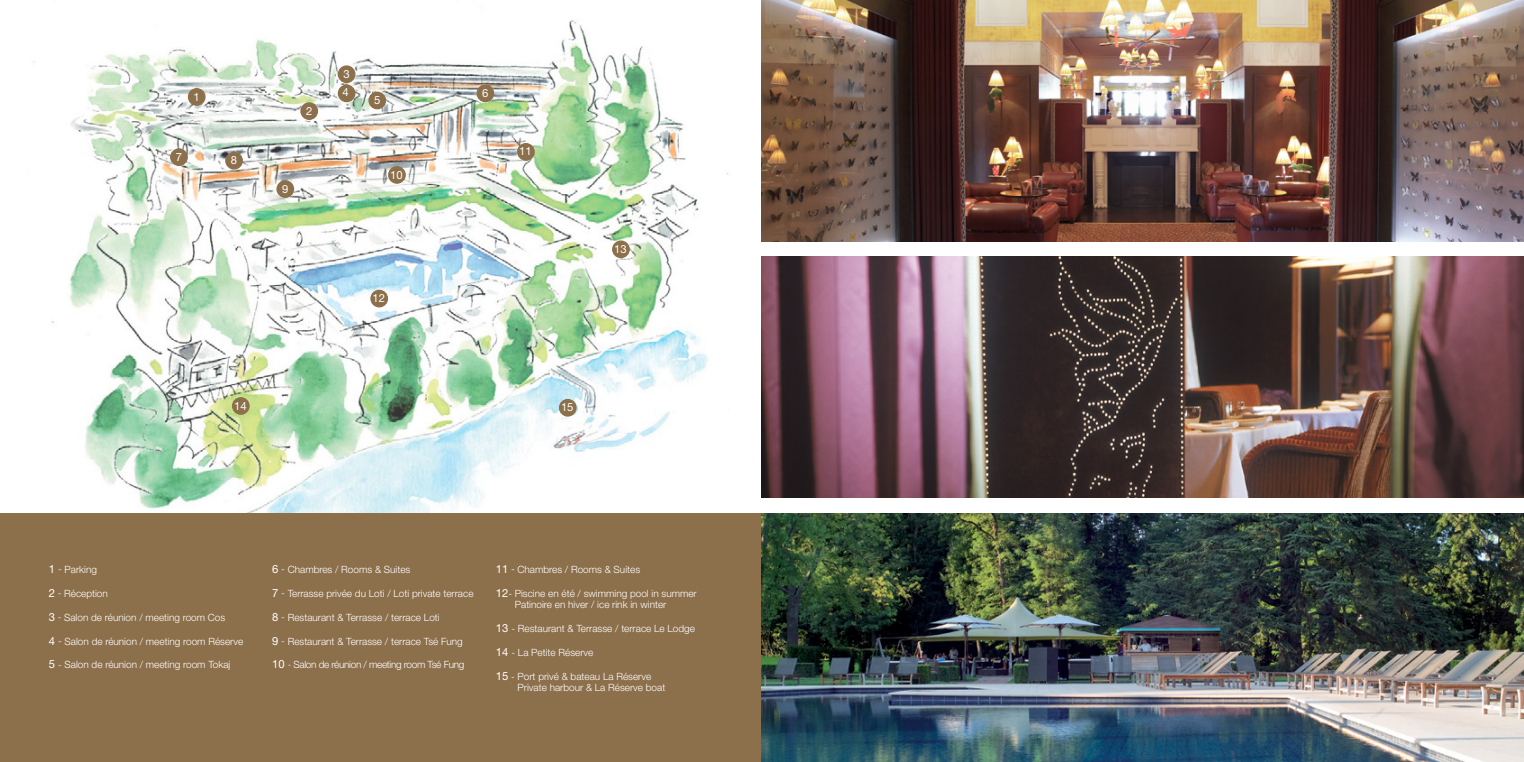
<style>
.page{position:relative;width:1524px;height:762px;background:#fff}
.page>*{position:absolute;margin:0;border:0;box-sizing:border-box;transform-origin:0 0}
.t1{font:11.25px "Helvetica Neue LT Std";color:#fff}
.t2{font:300 10px/11.2px "Helvetica Neue LT Std";color:#fff}
.t3{font:300 10px "Helvetica Neue LT Std";letter-spacing:-.03em;color:#fff}
.s1{font-weight:400;font-size:11.25px}
.s2{font-stretch:condensed;font-size:11.25px}
.s3{font-stretch:condensed}
</style>
<div class="page">
<img style="left:22px;top:20px;width:709px;height:494px">
<div style="left:559px;top:399px;width:17px;height:17px;background:#8c6f4b;border-radius:50%"></div>
<div style="left:559px;top:399px;width:17px;height:18px;border:1px solid #8c6f4b;border-radius:50%"></div>
<div style="left:233px;top:398px;width:16px;height:16px;background:#8c6f4b;border-radius:50%"></div>
<div style="left:232px;top:397px;width:18px;height:18px;border:1px solid #8c6f4b;border-radius:50%"></div>
<div style="left:371px;top:290px;width:16px;height:17px;background:#8c6f4b;border-radius:50%"></div>
<div style="left:370px;top:290px;width:18px;height:17px;border:1px solid #8c6f4b;border-radius:50%"></div>
<div style="left:613px;top:241px;width:16px;height:17px;background:#8c6f4b;border-radius:50%"></div>
<div style="left:612px;top:240px;width:18px;height:18px;border:1px solid #8c6f4b;border-radius:50%"></div>
<div style="left:171px;top:149px;width:16px;height:16px;background:#8c6f4b;border-radius:50%"></div>
<div style="left:170px;top:148px;width:18px;height:18px;border:1px solid #8c6f4b;border-radius:50%"></div>
<div style="left:277px;top:181px;width:16px;height:16px;background:#8c6f4b;border-radius:50%"></div>
<div style="left:276px;top:180px;width:18px;height:18px;border:1px solid #8c6f4b;border-radius:50%"></div>
<div style="left:389px;top:167px;width:16px;height:16px;background:#8c6f4b;border-radius:50%"></div>
<div style="left:388px;top:166px;width:18px;height:18px;border:1px solid #8c6f4b;border-radius:50%"></div>
<div style="left:338px;top:66px;width:17px;height:16px;background:#8c6f4b;border-radius:50%"></div>
<div style="left:338px;top:65px;width:17px;height:18px;border:1px solid #8c6f4b;border-radius:50%"></div>
<div style="left:188px;top:89px;width:17px;height:16px;background:#8c6f4b;border-radius:50%"></div>
<div style="left:188px;top:88px;width:18px;height:18px;border:1px solid #8c6f4b;border-radius:50%"></div>
<div style="left:226px;top:152px;width:16px;height:17px;background:#8c6f4b;border-radius:50%"></div>
<div style="left:225px;top:152px;width:18px;height:18px;border:1px solid #8c6f4b;border-radius:50%"></div>
<div style="left:369px;top:92px;width:16px;height:17px;background:#8c6f4b;border-radius:50%"></div>
<div style="left:368px;top:92px;width:18px;height:17px;border:1px solid #8c6f4b;border-radius:50%"></div>
<div style="left:338px;top:85px;width:17px;height:17px;background:#8c6f4b;border-radius:50%"></div>
<div style="left:338px;top:85px;width:17px;height:17px;border:1px solid #8c6f4b;border-radius:50%"></div>
<div style="left:518px;top:144px;width:16px;height:16px;background:#8c6f4b;border-radius:50%"></div>
<div style="left:517px;top:143px;width:18px;height:18px;border:1px solid #8c6f4b;border-radius:50%"></div>
<div style="left:477px;top:85px;width:16px;height:17px;background:#8c6f4b;border-radius:50%"></div>
<div style="left:476px;top:85px;width:18px;height:17px;border:1px solid #8c6f4b;border-radius:50%"></div>
<div style="left:301px;top:103px;width:16px;height:16px;background:#8c6f4b;border-radius:50%"></div>
<div style="left:300px;top:102px;width:18px;height:18px;border:1px solid #8c6f4b;border-radius:50%"></div>
<div style="left:0;top:514px;width:762px;height:248px;background:#8c6f4b"></div>
<img style="left:762px;top:514px;width:762px;height:248px">
<img style="left:762px;top:257px;width:762px;height:241px">
<img style="left:762px;top:0;width:762px;height:241px">
<p class="t1" style="left:193px;top:90px;width:8px">1</p>
<p class="t1" style="left:176px;top:150px;width:8px">7</p>
<p class="t1" style="left:231px;top:154px;width:8px">8</p>
<p class="t1" style="left:306px;top:104px;width:8px">2</p>
<p class="t1" style="left:282px;top:182px;width:8px">9</p>
<p class="t1" style="left:343px;top:67px;width:8px">3</p>
<p class="t1" style="left:342px;top:85px;width:8px">4</p>
<p class="t1" style="left:374px;top:93px;width:8px">5</p>
<p class="t1" style="left:390px;top:168px;width:14px">10</p>
<p class="t1" style="left:482px;top:86px;width:8px">6</p>
<p class="t1" style="left:519px;top:145px;width:14px">11</p>
<p class="t1" style="left:372px;top:291px;width:14px">12</p>
<p class="t1" style="left:234px;top:399px;width:14px">14</p>
<p class="t1" style="left:561px;top:401px;width:14px">15</p>
<p class="t1" style="left:614px;top:242px;width:14px">13</p>
<p class="t2" style="left:49px;top:564px;width:50px"><span class="s1">1</span> <span class="s2">-</span> Parking</p>
<p class="t2" style="left:49px;top:588px;width:61px"><span class="s1">2</span> <span class="s2">-</span> Réception</p>
<p class="t2" style="left:49px;top:611px;width:178px"><span class="s1">3</span> <span class="s2">-</span> Salon de réunion / meeting room Cos</p>
<p class="t2" style="left:49px;top:635px;width:196px"><span class="s1">4</span> <span class="s2">-</span> Salon de réunion / meeting room Réserve</p>
<p class="t2" style="left:49px;top:659px;width:183px"><span class="s1">5</span> - Salon de réunion / meeting room Tokaj</p>
<p class="t2" style="left:272px;top:564px;width:140px"><span class="s1">6</span> <span class="s2">-</span> Chambres / Rooms &amp; Suites</p>
<p class="t2" style="left:272px;top:588px;width:203px"><span class="s1">7</span> <span class="s2">-</span> Terrasse privée du Loti / Loti private terrace</p>
<p class="t2" style="left:272px;top:611px;width:169px"><span class="s1">8</span> <span class="s2">-</span> Restaurant &amp; Terrasse / terrace Loti</p>
<p class="t2" style="left:272px;top:635px;width:192px"><span class="s1">9</span> <span class="s2">-</span> Restaurant &amp; Terrasse / terrace Tsé Fung</p>
<p class="t3" style="left:272px;top:659px;width:194px"><span class="s1">10</span> <span class="s3">-</span> Salon de réunion / meeting room Tsé Fung</p>
<p class="t2" style="left:496px;top:564px;width:146px"><span class="s1">11</span> <span class="s2">-</span> Chambres / Rooms &amp; Suites</p>
<p class="t2" style="left:515px;top:588px;width:183px;text-indent:-19px"><span class="s1">12</span>- Piscine en été / swimming pool in summer<br>Patinoire en hiver / ice rink in winter</p>
<p class="t2" style="left:496px;top:623px;width:201px"><span class="s1">13</span> - Restaurant &amp; Terrasse / terrace Le Lodge</p>
<p class="t2" style="left:496px;top:646px;width:99px"><span class="s1">14</span> - La Petite Réserve</p>
<p class="t2" style="left:517px;top:670px;width:149px;text-indent:-22px"><span class="s1">15</span> - Port privé &amp; bateau La Réserve<br>Private harbour &amp; La Réserve boat</p>
</div>
